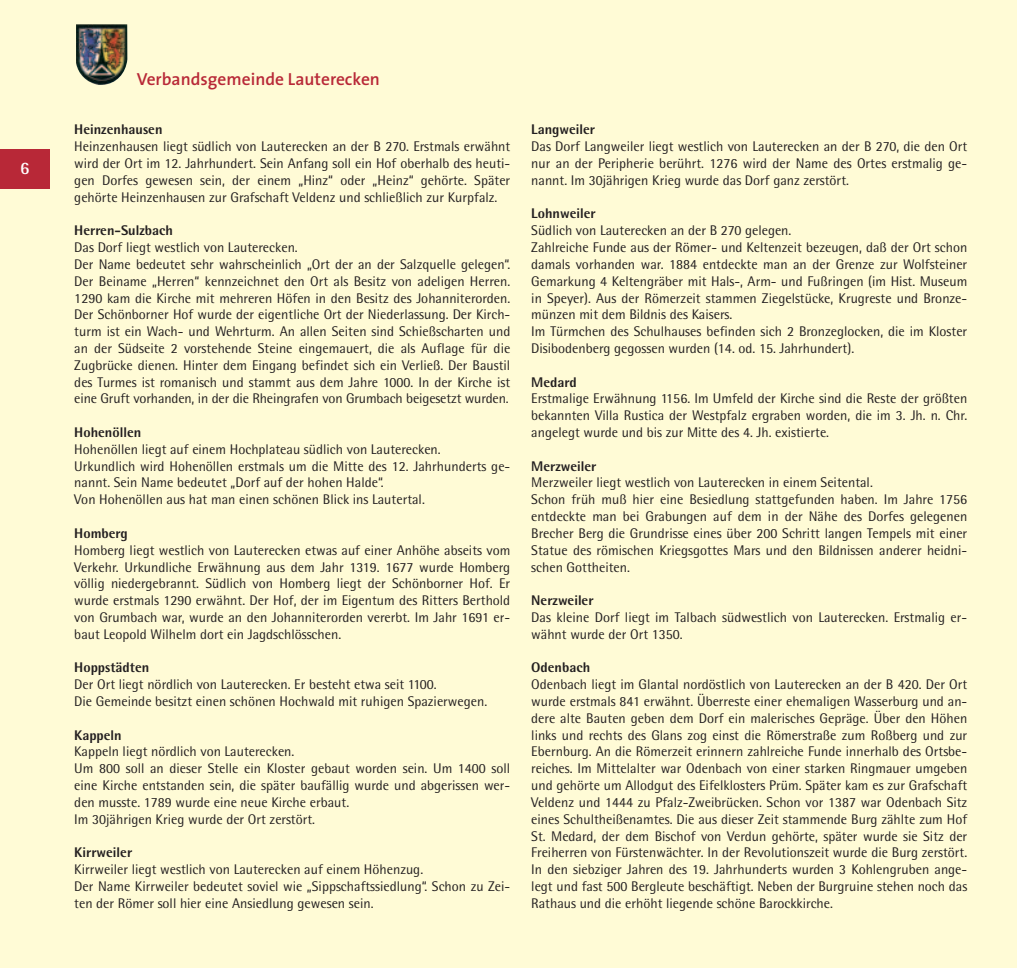
<style>
.page{position:relative;width:1017px;height:968px;background:#fff}
.page>*{position:absolute;margin:0;border:0;box-sizing:border-box;transform-origin:0 0}
.t1{font:600 17.5px "The Sans";color:#b82837}
.t2{font:700 17.5px "Rotis Semi Sans";color:#fff}
.t3{font:14px/16.8px "Rotis Semi Sans";color:#231f20}
.t4{font:800 14px "Rotis Semi Sans";color:#231f20}
</style>
<div class="page">
<div style="left:0;top:1px;width:1017px;height:966px;background:#fffbd6"></div>
<div style="left:0;top:149px;width:50px;height:40px;background:#b82837"></div>
<img style="left:76px;top:24px;width:51px;height:61px">
<p class="t2" style="left:20px;top:162px;width:11px">6</p>
<p class="t1" style="left:137px;top:73px;width:245px">Verbandsgemeinde Lauterecken</p>
<p class="t4" style="left:74px;top:125px;width:90px">Heinzenhausen</p>
<p class="t3" style="left:74px;top:139px;width:437px;text-align:justify">Heinzenhausen liegt südlich von Lauterecken an der B 270. Erstmals erwähnt wird der Ort im 12. Jahrhundert. Sein Anfang soll ein Hof oberhalb des heuti&shy;gen Dorfes gewesen sein, der einem „Hinz“ oder „Heinz“ gehörte. Später gehörte Heinzenhausen zur Grafschaft Veldenz und schließlich zur Kurpfalz.</p>
<p class="t4" style="left:74px;top:225px;width:100px">Herren-Sulzbach</p>
<p class="t3" style="left:74px;top:240px;width:437px">Das Dorf liegt westlich von Lauterecken.<br>Der Name bedeutet sehr wahrscheinlich „Ort der an der Salzquelle gelegen“.<br>Der Beiname „Herren“ kennzeichnet den Ort als Besitz von adeligen Herren.<br>1290 kam die Kirche mit mehreren Höfen in den Besitz des Johanniterorden.<br>Der Schönborner Hof wurde der eigentliche Ort der Niederlassung. Der Kirch&shy;turm ist ein Wach- und Wehrturm. An allen Seiten sind Schießscharten und an der Südseite 2 vorstehende Steine eingemauert, die als Auflage für die Zugbrücke dienen. Hinter dem Eingang befindet sich ein Verließ. Der Baustil des Turmes ist romanisch und stammt aus dem Jahre 1000. In der Kirche ist eine Gruft vorhanden, in der die Rheingrafen von Grumbach beigesetzt wurden.</p>
<p class="t4" style="left:74px;top:427px;width:68px">Hohenöllen</p>
<p class="t3" style="left:74px;top:442px;width:437px">Hohenöllen liegt auf einem Hochplateau südlich von Lauterecken.<br>Urkundlich wird Hohenöllen erstmals um die Mitte des 12. Jahrhunderts ge&shy;nannt. Sein Name bedeutet „Dorf auf der hohen Halde“.<br>Von Hohenöllen aus hat man einen schönen Blick ins Lautertal.</p>
<p class="t4" style="left:74px;top:528px;width:55px">Homberg</p>
<p class="t3" style="left:74px;top:543px;width:437px;text-align:justify">Homberg liegt westlich von Lauterecken etwas auf einer Anhöhe abseits vom Verkehr. Urkundliche Erwähnung aus dem Jahr 1319. 1677 wurde Homberg völlig niedergebrannt. Südlich von Homberg liegt der Schönborner Hof. Er wurde erstmals 1290 erwähnt. Der Hof, der im Eigentum des Ritters Berthold von Grumbach war, wurde an den Johanniterorden vererbt. Im Jahr 1691 er&shy;baut Leopold Wilhelm dort ein Jagdschlösschen.</p>
<p class="t4" style="left:74px;top:662px;width:76px">Hoppstädten</p>
<p class="t3" style="left:74px;top:677px;width:414px">Der Ort liegt nördlich von Lauterecken. Er besteht etwa seit 1100.<br>Die Gemeinde besitzt einen schönen Hochwald mit ruhigen Spazierwegen.</p>
<p class="t4" style="left:74px;top:729px;width:49px">Kappeln</p>
<p class="t3" style="left:74px;top:744px;width:437px">Kappeln liegt nördlich von Lauterecken.<br>Um 800 soll an dieser Stelle ein Kloster gebaut worden sein. Um 1400 soll eine Kirche entstanden sein, die später baufällig wurde und abgerissen wer&shy;den musste. 1789 wurde eine neue Kirche erbaut.<br>Im 30jährigen Krieg wurde der Ort zerstört.</p>
<p class="t4" style="left:74px;top:847px;width:59px">Kirrweiler</p>
<p class="t3" style="left:74px;top:862px;width:437px">Kirrweiler liegt westlich von Lauterecken auf einem Höhenzug.<br>Der Name Kirrweiler bedeutet soviel wie „Sippschaftssiedlung“. Schon zu Zei&shy;ten der Römer soll hier eine Ansiedlung gewesen sein.</p>
<p class="t4" style="left:531px;top:125px;width:65px">Langweiler</p>
<p class="t3" style="left:531px;top:139px;width:437px;text-align:justify">Das Dorf Langweiler liegt westlich von Lauterecken an der B 270, die den Ort nur an der Peripherie berührt. 1276 wird der Name des Ortes erstmalig ge&shy;nannt. Im 30jährigen Krieg wurde das Dorf ganz zerstört.</p>
<p class="t4" style="left:531px;top:209px;width:66px">Lohnweiler</p>
<p class="t3" style="left:531px;top:223px;width:437px">Südlich von Lauterecken an der B 270 gelegen.<br>Zahlreiche Funde aus der Römer- und Keltenzeit bezeugen, daß der Ort schon damals vorhanden war. 1884 entdeckte man an der Grenze zur Wolfsteiner Gemarkung 4 Keltengräber mit Hals-, Arm- und Fußringen (im Hist. Museum in Speyer). Aus der Römerzeit stammen Ziegelstücke, Krugreste und Bronze&shy;münzen mit dem Bildnis des Kaisers.<br>Im Türmchen des Schulhauses befinden sich 2 Bronzeglocken, die im Kloster Disibodenberg gegossen wurden (14. od. 15. Jahrhundert).</p>
<p class="t4" style="left:531px;top:377px;width:47px">Medard</p>
<p class="t3" style="left:531px;top:391px;width:437px;text-align:justify">Erstmalige Erwähnung 1156. Im Umfeld der Kirche sind die Reste der größten bekannten Villa Rustica der Westpfalz ergraben worden, die im 3. Jh. n. Chr. angelegt wurde und bis zur Mitte des 4. Jh. existierte.</p>
<p class="t4" style="left:531px;top:461px;width:67px">Merzweiler</p>
<p class="t3" style="left:531px;top:475px;width:437px">Merzweiler liegt westlich von Lauterecken in einem Seitental.<br>Schon früh muß hier eine Besiedlung stattgefunden haben. Im Jahre 1756 entdeckte man bei Grabungen auf dem in der Nähe des Dorfes gelegenen Brecher Berg die Grundrisse eines über 200 Schritt langen Tempels mit einer Statue des römischen Kriegsgottes Mars und den Bildnissen anderer heidni&shy;schen Gottheiten.</p>
<p class="t4" style="left:531px;top:595px;width:64px">Nerzweiler</p>
<p class="t3" style="left:531px;top:610px;width:437px">Das kleine Dorf liegt im Talbach südwestlich von Lauterecken. Erstmalig er&shy;wähnt wurde der Ort 1350.</p>
<p class="t4" style="left:531px;top:662px;width:60px">Odenbach</p>
<p class="t3" style="left:531px;top:677px;width:437px;text-align:justify">Odenbach liegt im Glantal nordöstlich von Lauterecken an der B 420. Der Ort wurde erstmals 841 erwähnt. Überreste einer ehemaligen Wasserburg und an&shy;dere alte Bauten geben dem Dorf ein malerisches Gepräge. Über den Höhen links und rechts des Glans zog einst die Römerstraße zum Roßberg und zur Ebernburg. An die Römerzeit erinnern zahlreiche Funde innerhalb des Ortsbe&shy;reiches. Im Mittelalter war Odenbach von einer starken Ringmauer umgeben und gehörte um Allodgut des Eifelklosters Prüm. Später kam es zur Grafschaft Veldenz und 1444 zu Pfalz-Zweibrücken. Schon vor 1387 war Odenbach Sitz eines Schultheißenamtes. Die aus dieser Zeit stammende Burg zählte zum Hof St. Medard, der dem Bischof von Verdun gehörte, später wurde sie Sitz der Freiherren von Fürstenwächter. In der Revolutionszeit wurde die Burg zerstört.<br>In den siebziger Jahren des 19. Jahrhunderts wurden 3 Kohlengruben ange&shy;legt und fast 500 Bergleute beschäftigt. Neben der Burgruine stehen noch das Rathaus und die erhöht liegende schöne Barockkirche.</p>
</div>
